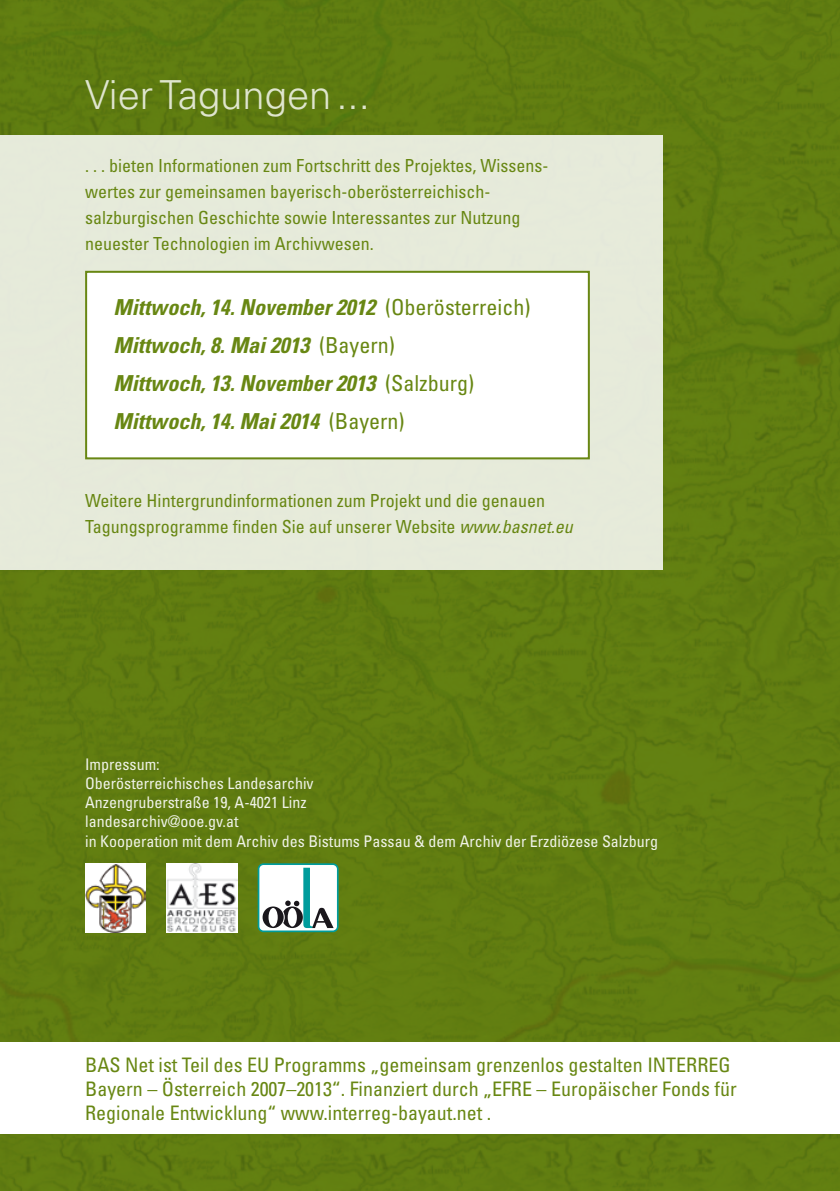
<style>
.page{position:relative;width:840px;height:1191px;background:#fff}
.page>*{position:absolute;margin:0;border:0;box-sizing:border-box;transform-origin:0 0}
.t1{font:300 40px "Univers CE";color:#dfe5ce}
.t2{font:italic 700 condensed 22px/38px "Univers";color:#688713}
.t3{font:condensed 20px/24px "Univers";color:#688713}
.t4{font:condensed 18px/26px "Univers";color:#688713}
.t5{font:condensed 16px/19.2px "Univers";color:#eff2e7}
.s1{font-weight:400;font-style:normal}
.s2{font-style:italic}
</style>
<div class="page">
<div style="left:0;top:0;width:839px;height:1191px;background:#607c10"></div>
<div style="left:258px;top:864px;width:79px;height:67px;background:#fff;border-radius:5px"></div>
<div style="left:257px;top:863px;width:81px;height:69px;border:2px solid #009c9c;border-radius:5px"></div>
<svg style="left:262px;top:867px;width:71px;height:61px"></svg>
<div style="left:0;top:135px;width:662px;height:435px;background:#e6eada"></div>
<div style="left:85px;top:271px;width:504px;height:188px;background:#fff;border:2px solid #688713"></div>
<div style="left:0;top:1042px;width:839px;height:92px;background:#fff"></div>
<img style="left:166px;top:863px;width:71px;height:69px">
<img style="left:85px;top:863px;width:61px;height:69px">
<h1 class="t1" style="left:85px;top:73px;width:286px">Vier Tagungen...</h1>
<p class="t4" style="left:85px;top:153px;width:464px">. . . bieten Informationen zum Fortschritt des Projektes, Wissens&shy;wertes zur gemeinsamen bayerisch-oberösterreichisch-- salzburgischen Geschichte sowie Interessantes zur Nutzung neuester Technologien im Archivwesen.</p>
<p class="t2" style="left:113px;top:287px;width:418px">Mittwoch, 14. November 2012 <span class="s1">(Oberösterreich)<br></span>Mittwoch, 8. Mai 2013 <span class="s1">(Bayern)<br></span>Mittwoch, 13. November 2013 <span class="s1">(Salzburg)<br></span>Mittwoch, 14. Mai 2014 <span class="s1">(Bayern)</span></p>
<p class="t4" style="left:85px;top:487px;width:489px">Weitere Hintergrundinformationen zum Projekt und die genauen<br>Tagungsprogramme finden Sie auf unserer Website <span class="s2">www.basnet.eu</span></p>
<p class="t5" style="left:85px;top:754px;width:574px">Impressum:<br>Oberösterreichisches Landesarchiv<br>Anzengruberstraße 19, A-4021 Linz<br>landesarchiv@ooe.gv.at<br>in Kooperation mit dem Archiv des Bistums Passau &amp; dem Archiv der Erzdiözese Salzburg</p>
<p class="t3" style="left:85px;top:1052px;width:652px">BAS Net ist Teil des EU Programms „gemeinsam grenzenlos gestalten INTERREG<br>Bayern – Österreich 2007–2013“. Finanziert durch „EFRE – Europäischer Fonds für<br>Regionale Entwicklung“ www.interreg-bayaut.net .</p>
</div>
